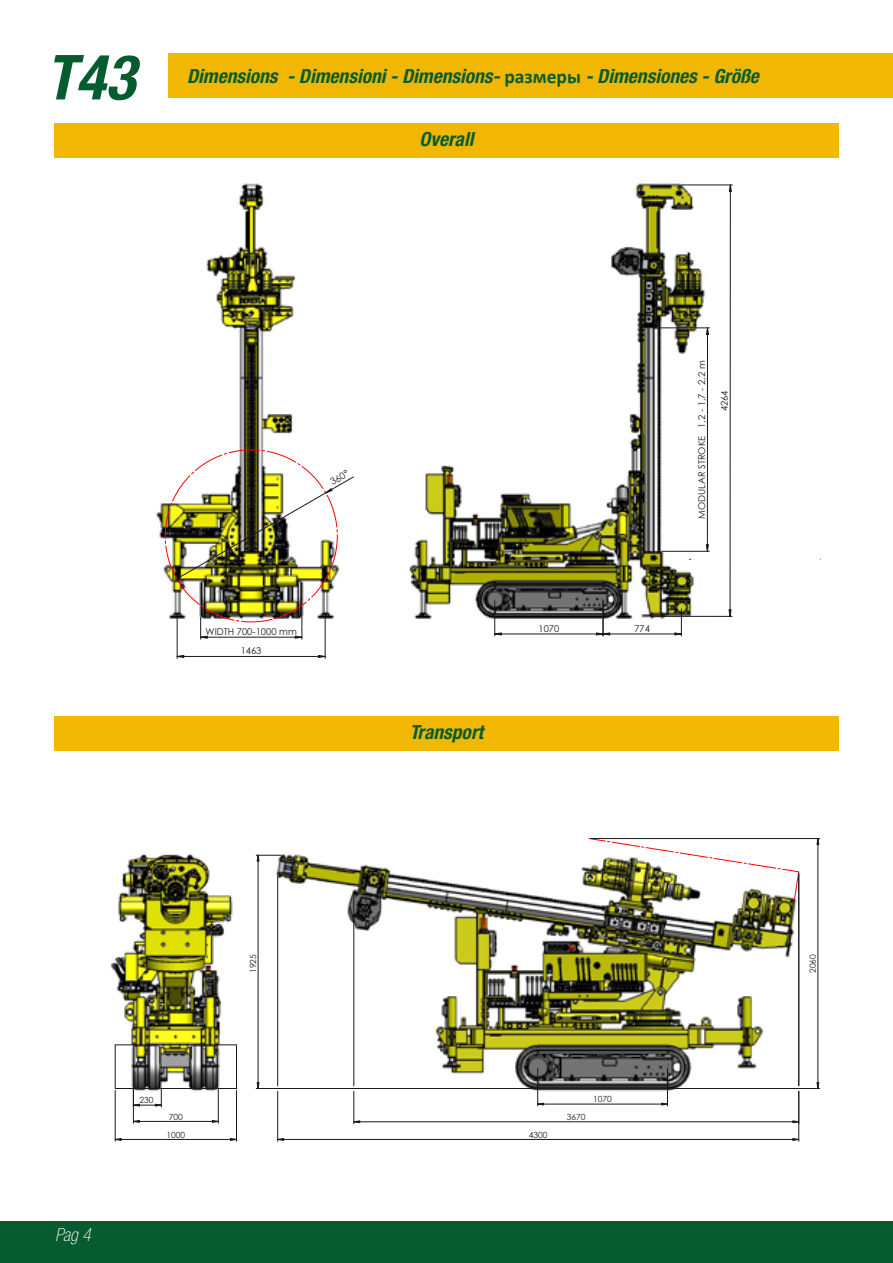
<style>
.page{position:relative;width:893px;height:1263px;background:#fff}
.page>*{position:absolute;margin:0;border:0;box-sizing:border-box;transform-origin:0 0}
.t1{font:italic 700 condensed 62.1px "Helvetica Neue LT Std";color:#065c2f}
.t2{font:italic 700 condensed 19.5px "Helvetica Neue LT Std";color:#065c2f}
.t3{font:italic 100 condensed 18px "Helvetica Neue LT Std";color:#fff}
.t4{font:9.45px/19.2px "Century Gothic";color:#191924;text-align:center}
.t5{font:8.4px "Century Gothic";color:#191924}
.s1{font-family:"Calibri";font-style:normal;font-stretch:normal}
</style>
<div class="page">
<div style="left:0;top:1221px;width:893px;height:42px;background:#065c2f"></div>
<div style="left:54px;top:716px;width:785px;height:34px;background:#f1b702"></div>
<div style="left:168px;top:54px;width:725px;height:44px;background:#f1b702"></div>
<svg style="left:156px;top:183px;width:665px;height:476px"></svg>
<hr style="left:494px;top:601px;width:1px;height:35px;background:#191924">
<hr style="left:495px;top:634px;width:108px;height:1px;background:#191924">
<hr style="left:730px;top:185px;width:1px;height:431px;background:#191924">
<hr style="left:681px;top:185px;width:51px;height:1px;background:#191924">
<hr style="left:655px;top:616px;width:77px;height:1px;background:#191924">
<hr style="left:707px;top:328px;width:1px;height:223px;background:#191924">
<hr style="left:662px;top:551px;width:47px;height:1px;background:#191924">
<hr style="left:658px;top:328px;width:51px;height:1px;background:#191924">
<hr style="left:603px;top:601px;width:1px;height:35px;background:#191924">
<hr style="left:603px;top:634px;width:78px;height:1px;background:#191924">
<svg style="left:494px;top:632px;width:8px;height:3px"></svg>
<svg style="left:729px;top:184px;width:3px;height:8px"></svg>
<svg style="left:728px;top:609px;width:4px;height:8px"></svg>
<svg style="left:706px;top:544px;width:3px;height:8px"></svg>
<svg style="left:706px;top:327px;width:3px;height:8px"></svg>
<svg style="left:596px;top:632px;width:14px;height:2px"></svg>
<svg style="left:674px;top:609px;width:8px;height:27px"></svg>
<hr style="left:177px;top:617px;width:1px;height:41px;background:#191924">
<hr style="left:325px;top:617px;width:1px;height:41px;background:#191924">
<hr style="left:177px;top:656px;width:148px;height:1px;background:#191924">
<img style="left:165px;top:449px;width:189px;height:190px">
<svg style="left:177px;top:655px;width:7px;height:3px"></svg>
<svg style="left:318px;top:655px;width:8px;height:3px"></svg>
<img style="left:111px;top:838px;width:710px;height:304px">
<img style="left:589px;top:838px;width:210px;height:62px">
<hr style="left:591px;top:838px;width:229px;height:1px;background:#191924">
<hr style="left:669px;top:1088px;width:151px;height:1px;background:#191924">
<hr style="left:818px;top:838px;width:1px;height:250px;background:#191924">
<hr style="left:798px;top:1091px;width:1px;height:50px;background:#191924">
<hr style="left:277px;top:876px;width:1px;height:210px;background:#191924">
<hr style="left:277px;top:1091px;width:1px;height:50px;background:#191924">
<hr style="left:278px;top:1139px;width:521px;height:1px;background:#191924">
<hr style="left:354px;top:894px;width:1px;height:192px;background:#191924">
<hr style="left:354px;top:1091px;width:1px;height:32px;background:#191924">
<hr style="left:798px;top:874px;width:1px;height:212px;background:#191924">
<hr style="left:354px;top:1121px;width:445px;height:1px;background:#191924">
<svg style="left:816px;top:839px;width:3px;height:6px"></svg>
<svg style="left:816px;top:1082px;width:3px;height:6px"></svg>
<svg style="left:792px;top:1138px;width:7px;height:3px"></svg>
<svg style="left:277px;top:1138px;width:7px;height:3px"></svg>
<svg style="left:353px;top:1120px;width:7px;height:3px"></svg>
<svg style="left:792px;top:1120px;width:7px;height:3px"></svg>
<div style="left:115px;top:1045px;width:122px;height:44px;border:1px solid #191924"></div>
<hr style="left:115px;top:1090px;width:1px;height:51px;background:#191924">
<hr style="left:236px;top:1090px;width:1px;height:51px;background:#191924">
<hr style="left:115px;top:1139px;width:121px;height:1px;background:#191924">
<svg style="left:115px;top:1138px;width:7px;height:3px"></svg>
<svg style="left:230px;top:1138px;width:6px;height:3px"></svg>
<hr style="left:537px;top:1068px;width:1px;height:38px;background:#191924">
<hr style="left:667px;top:1068px;width:1px;height:38px;background:#191924">
<hr style="left:538px;top:1104px;width:129px;height:1px;background:#191924">
<hr style="left:256px;top:1088px;width:280px;height:1px;background:#191924">
<hr style="left:258px;top:855px;width:1px;height:233px;background:#191924">
<svg style="left:256px;top:855px;width:25px;height:7px"></svg>
<hr style="left:133px;top:1088px;width:1px;height:35px;background:#191924">
<hr style="left:218px;top:1088px;width:1px;height:35px;background:#191924">
<hr style="left:133px;top:1121px;width:85px;height:1px;background:#191924">
<svg style="left:133px;top:1120px;width:7px;height:3px"></svg>
<svg style="left:212px;top:1120px;width:7px;height:3px"></svg>
<svg style="left:134px;top:1088px;width:28px;height:19px"></svg>
<div style="left:54px;top:123px;width:785px;height:34px;background:#f1b702"></div>
<div style="left:606px;top:649px;width:233px;height:32px;background:#fff"></div>
<h1 class="t1" style="left:45px;top:40px;width:91px">T43</h1>
<p class="t2" style="left:187px;top:64px;width:573px">Dimensions - Dimensioni - Dimensions- <span class="s1">размеры</span> - Dimensiones - Größe</p>
<p class="t2" style="left:420px;top:127px;width:55px">Overall</p>
<p class="t4" style="left:326px;top:474px;width:21px;rotate:-30deg">360°</p>
<p class="t4" style="left:206px;top:622px;width:93px">WIDTH 700-1000 mm<br>1463</p>
<p class="t2" style="left:410px;top:720px;width:75px">Transport</p>
<p class="t4" style="left:538px;top:619px;width:22px">1070</p>
<p class="t4" style="left:634px;top:619px;width:17px">774</p>
<p class="t4" style="left:692px;top:519px;width:160px;rotate:-90deg">MODULAR STROKE 1,2 - 1,7 - 2,2 m</p>
<p class="t4" style="left:715px;top:411px;width:22px;rotate:-90deg">4264</p>
<p class="t3" style="left:55px;top:1225px;width:37px">Pag 4</p>
<p class="t5" style="left:140px;top:1095px;width:16px">230</p>
<p class="t5" style="left:169px;top:1111px;width:16px">700</p>
<p class="t5" style="left:166px;top:1129px;width:20px">1000</p>
<p class="t5" style="left:248px;top:973px;width:20px;rotate:-90deg">1925</p>
<p class="t5" style="left:529px;top:1129px;width:20px">4300</p>
<p class="t5" style="left:567px;top:1111px;width:20px">3670</p>
<p class="t5" style="left:593px;top:1094px;width:20px">1070</p>
<p class="t5" style="left:807px;top:973px;width:20px;rotate:-90deg">2060</p>
</div>
